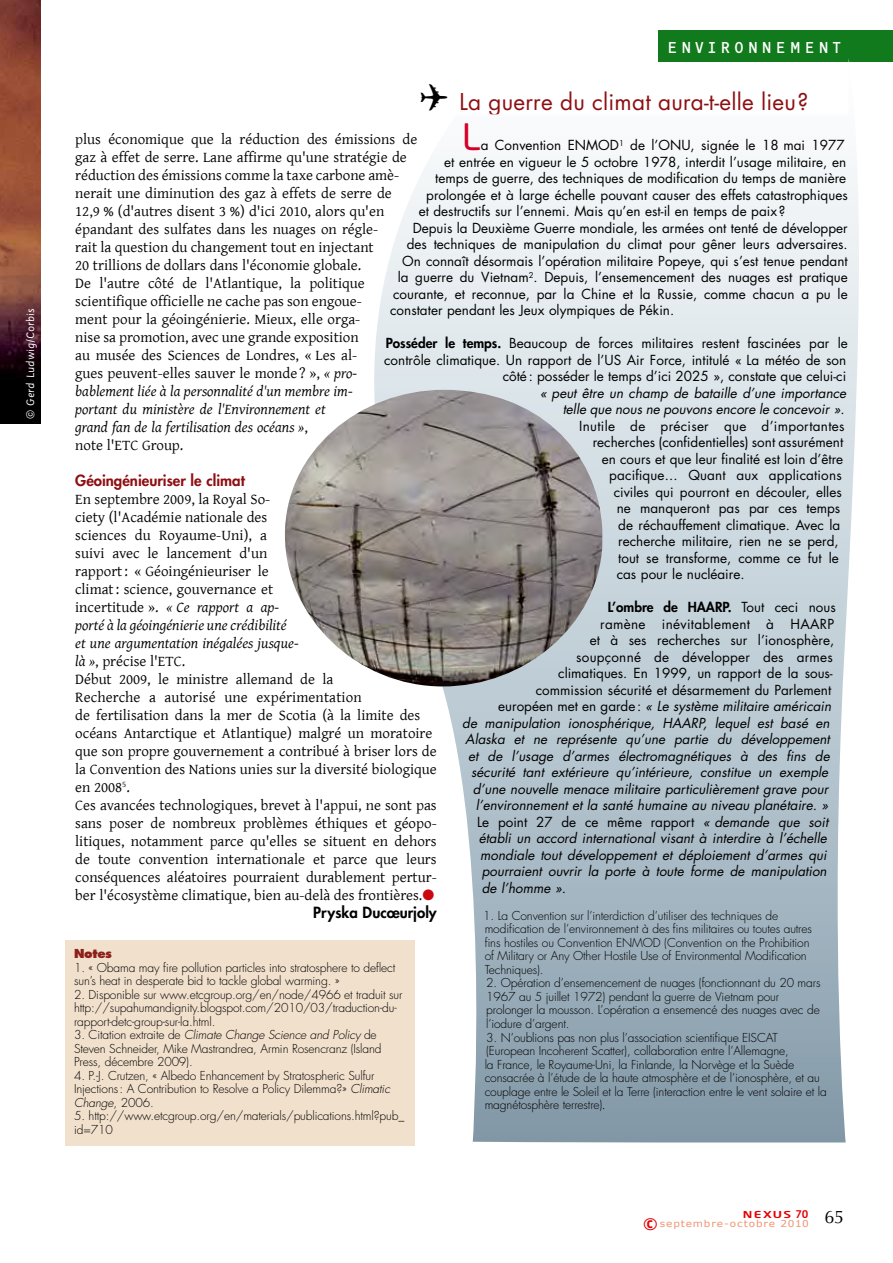
<style>
.page{position:relative;width:893px;height:1263px;background:#fff}
.page>*{position:absolute;margin:0;border:0;box-sizing:border-box;transform-origin:0 0}
.t1{font:36px "Neo Tech Std";color:#d30028}
.t2{font:22.5px "Futura Std";letter-spacing:.01em;color:#8e0f13}
.t3{font:700 18.15px "Neo Sans Std";color:#e60005;scale:1.08 1}
.t4{font:16.5px "OCRF";letter-spacing:.2em;color:#fff}
.t5{font:15px/18px "Gentium";color:#000}
.t6{font:800 15px "Futura Std";color:#8e0f13}
.t7{font:800 15px "Futura Std";color:#000}
.t8{font:13.5px/16.5px "Futura Std";color:#000;text-align:right}
.t9{font:italic 13.5px "Futura Std";color:#000}
.t10{font:13.5px "Futura Std";letter-spacing:.02em;color:#000}
.t11{font:800 13.5px "Futura Std";color:#000}
.t12{font:13.5px "Futura Std";letter-spacing:.025em;color:#000}
.t13{font:300 12px/13.5px "Futura Std";letter-spacing:-.01em;color:#000}
.t14{font:12px "Sassoon Sans Slope Std";letter-spacing:.01em;color:#fff}
.t15{font:800 12px "Futura Std";letter-spacing:-.025em;color:#8d201b}
.t16{font:9.45px "Verdana";letter-spacing:.085em;color:#f09371;scale:1.11 1}
.t17{font:500 9.45px "Neo Sans Std";letter-spacing:.1em;color:#e60005;scale:1.43 1}
.s1{color:#000}
.s2{font-style:italic}
.s3{color:#cb0610}
.s4{font-weight:800}
.s5{font-style:normal}
.s6{font-weight:400}
.s7{font-family:"Sassoon Sans Slope Std";font-weight:400}
.s8{font-size:10.5px}
</style>
<div class="page">
<div style="left:659px;top:31px;width:234px;height:31px;background:#117a1c"></div>
<div style="left:66px;top:940px;width:349px;height:205px;background:#f1e0cc"></div>
<svg style="left:374px;top:58px;width:485px;height:1084px"></svg>
<img style="left:285px;top:390px;width:317px;height:296px">
<img style="left:0;top:0;width:40px;height:423px">
<p class="t14" style="left:24px;top:419px;width:112px;rotate:-90deg">© Gerd Ludwig/Corbis</p>
<p class="t4" style="left:667px;top:37px;width:176px">ENVIRONNEMENT</p>
<h2 class="t2" style="left:420px;top:87px;width:390px"><span class="s1">✈</span> La guerre du climat aura-t-elle lieu?</h2>
<h1 class="t1" style="left:462px;top:115px;width:20px">L</h1>
<p class="t5" style="left:75px;top:129px;width:344px">plus économique que la réduction des émissions de gaz à effet de serre. Lane affirme qu'une stratégie de réduction des émissions comme la taxe carbone amè&shy;nerait une diminution des gaz à effets de serre de 12,9 % (d'autres disent 3 %) d'ici 2010, alors qu'en épandant des sulfates dans les nuages on régle-<br>rait la question du changement tout en injectant<br>20 trillions de dollars dans l'économie globale.<br>De l'autre côté de l'Atlantique, la politique scientifique officielle ne cache pas son engoue-<br>ment pour la géoingénierie. Mieux, elle orga-<br>nise sa promotion, avec une grande exposition<br>au musée des Sciences de Londres, « Les al-<br>gues peuvent-elles sauver le monde ? », <span class="s2">« pro&shy;bablement liée à la personnalité d'un membre im-<br>portant du ministère de l'Environnement et<br>grand fan de la fertilisation des océans »</span>,<br>note l'ETC Group.</p>
<p class="t6" style="left:75px;top:471px;width:171px">Géoingénieuriser le climat</p>
<p class="t5" style="left:75px;top:489px;width:363px">En septembre 2009, la Royal So-<br>ciety (l'Académie nationale des<br>sciences du Royaume-Uni), a<br>suivi avec le lancement d'un<br>rapport: « Géoingénieuriser le<br>climat: science, gouvernance et<br>incertitude ». <span class="s2">« Ce rapport a ap-<br>porté à la géoingénierie une crédibilité<br>et une argumentation inégalées jusque-<br>là »</span>, précise l'ETC.<br>Début 2009, le ministre allemand de la<br>Recherche a autorisé une expérimentation<br>de fertilisation dans la mer de Scotia (à la limite des océans Antarctique et Atlantique) malgré un moratoire que son propre gouvernement a contribué à briser lors de la Convention des Nations unies sur la diversité biologique en 2008<sup>5</sup>.<br>Ces avancées technologiques, brevet à l'appui, ne sont pas sans poser de nombreux problèmes éthiques et géopo&shy;litiques, notamment parce qu'elles se situent en dehors de toute convention internationale et parce que leurs conséquences aléatoires pourraient durablement pertur&shy;ber l'écosystème climatique, bien au-delà des frontières.<span class="s3">●</span></p>
<p class="t7" style="left:313px;top:903px;width:125px">Pryska Ducœurjoly</p>
<p class="t15" style="left:74px;top:946px;width:39px">Notes</p>
<p class="t13" style="left:74px;top:961px;width:323px">1. « Obama may fire pollution particles into stratosphere to deflect sun’s heat in desperate bid to tackle global warming. »</p>
<p class="t13" style="left:74px;top:988px;width:330px">2. Disponible sur www.etcgroup.org/en/node/4966 et traduit sur http://supahumandignity.blogspot.com/2010/03/traduction-du&shy;rapport-detc-group-sur-la.html.</p>
<p class="t13" style="left:74px;top:1028px;width:309px">3. Citation extraite de <span class="s2">Climate Change Science and Policy</span> de<br>Steven Schneider, Mike Mastrandrea, Armin Rosencranz (Island<br>Press, décembre 2009).</p>
<p class="t13" style="left:74px;top:1069px;width:317px">4. P.-J. Crutzen, « Albedo Enhancement by Stratospheric Sulfur<br>Injections: A Contribution to Resolve a Policy Dilemma?» <span class="s2">Climatic<br>Change</span>, 2006.</p>
<p class="t13" style="left:74px;top:1109px;width:332px">5. http://www.etcgroup.org/en/materials/publications.html?pub_ id=710</p>
<p class="t8" style="left:481px;top:137px;width:365px">a Convention ENMOD<sup>1</sup> de l’ONU, signée le 18 mai 1977</p>
<p class="t8" style="left:444px;top:154px;width:403px">et entrée en vigueur le 5 octobre 1978, interdit l’usage militaire, en</p>
<p class="t8" style="left:435px;top:170px;width:413px">temps de guerre, des techniques de modification du temps de manière</p>
<p class="t8" style="left:426px;top:187px;width:423px">prolongée et à large échelle pouvant causer des effets catastrophiques</p>
<p class="t8" style="left:419px;top:203px;width:368px">et destructifs sur l’ennemi. Mais qu’en est-il en temps de paix?</p>
<p class="t8" style="left:413px;top:220px;width:436px">Depuis la Deuxième Guerre mondiale, les armées ont tenté de développer</p>
<p class="t8" style="left:407px;top:236px;width:442px">des techniques de manipulation du climat pour gêner leurs adversaires.</p>
<p class="t8" style="left:402px;top:253px;width:447px">On connaît désormais l’opération militaire Popeye, qui s’est tenue pendant</p>
<p class="t8" style="left:398px;top:269px;width:452px">la guerre du Vietnam<sup>2</sup>. Depuis, l’ensemencement des nuages est pratique</p>
<p class="t8" style="left:393px;top:286px;width:456px">courante, et reconnue, par la Chine et la Russie, comme chacun a pu le</p>
<p class="t8" style="left:390px;top:302px;width:285px">constater pendant les Jeux olympiques de Pékin.</p>
<p class="t8" style="left:384px;top:335px;width:465px"><span class="s4">Posséder le temps.</span> Beaucoup de forces militaires restent fascinées par le contrôle climatique. Un rapport de l’US Air Force, intitulé « La météo de son côté: posséder le temps d’ici 2025 », constate que celui-ci</p>
<p class="t9" style="left:540px;top:384px;width:307px">« peut être un champ de bataille d’une importance</p>
<p class="t9" style="left:563px;top:401px;width:284px">telle que nous ne pouvons encore le concevoir »<span class="s5">.</span></p>
<p class="t10" style="left:579px;top:417px;width:267px">Inutile de préciser que d’importantes</p>
<p class="t8" style="left:593px;top:434px;width:252px">recherches (confidentielles) sont assurément</p>
<p class="t8" style="left:602px;top:451px;width:243px">en cours et que leur finalité est loin d’être</p>
<p class="t8" style="left:609px;top:467px;width:234px">pacifique... Quant aux applications</p>
<p class="t8" style="left:614px;top:484px;width:229px">civiles qui pourront en découler, elles</p>
<p class="t8" style="left:617px;top:500px;width:225px">ne manqueront pas par ces temps</p>
<p class="t8" style="left:618px;top:517px;width:224px">de réchauffement climatique. Avec la</p>
<p class="t8" style="left:618px;top:533px;width:222px">recherche militaire, rien ne se perd,</p>
<p class="t8" style="left:618px;top:550px;width:222px">tout se transforme, comme ce fut le</p>
<p class="t8" style="left:617px;top:566px;width:129px">cas pour le nucléaire.</p>
<p class="t11" style="left:608px;top:599px;width:230px">L’ombre de HAARP. <span class="s6">Tout ceci nous</span></p>
<p class="t12" style="left:600px;top:615px;width:204px">ramène inévitablement à Haarp</p>
<p class="t8" style="left:590px;top:632px;width:246px">et à ses recherches sur l’ionosphère,</p>
<p class="t8" style="left:576px;top:649px;width:258px">soupçonné de développer des armes</p>
<p class="t8" style="left:558px;top:665px;width:276px">climatiques. En 1999, un rapport de la sous-</p>
<p class="t8" style="left:536px;top:682px;width:297px">commission sécurité et désarmement du Parlement</p>
<p class="t9" style="left:498px;top:698px;width:335px"><span class="s5">européen met en garde:</span> « Le système militaire américain</p>
<p class="t9" style="left:462px;top:714px;width:369px">de manipulation ionosphérique, HAARP, lequel est basé en</p>
<p class="t9" style="left:465px;top:731px;width:366px">Alaska et ne représente qu’une partie du développement</p>
<p class="t9" style="left:468px;top:747px;width:363px">et de l’usage d’armes électromagnétiques à des fins de</p>
<p class="t9" style="left:471px;top:764px;width:358px">sécurité tant extérieure qu’intérieure, constitue un exemple</p>
<p class="t9" style="left:473px;top:780px;width:357px">d’une nouvelle menace militaire particulièrement grave pour</p>
<p class="t9" style="left:476px;top:797px;width:354px">l’environnement et la santé humaine au niveau planétaire. »</p>
<p class="t8" style="left:477px;top:814px;width:353px">Le point 27 de ce même rapport <span class="s2">« demande que soit</span></p>
<p class="t9" style="left:479px;top:830px;width:349px">établi un accord international visant à interdire à l’échelle</p>
<p class="t9" style="left:480px;top:846px;width:348px">mondiale tout développement et déploiement d’armes qui</p>
<p class="t9" style="left:482px;top:863px;width:347px">pourraient ouvrir la porte à toute forme de manipulation</p>
<p class="t9" style="left:482px;top:879px;width:86px">de l’homme ».</p>
<p class="t13" style="left:483px;top:909px;width:330px">1. La Convention sur l’interdiction d’utiliser des techniques de modification de l’environnement à des fins militaires ou toutes autres fins hostiles ou Convention ENMOD (Convention on the Prohibition of Military or Any Other Hostile Use of Environmental Modification Techniques).</p>
<p class="t13" style="left:486px;top:977px;width:336px">2. Opération d’ensemencement de nuages (fonctionnant du 20 mars 1967 au 5 juillet 1972) pendant la guerre de Vietnam pour prolonger la mousson. L’opération a ensemencé des nuages avec de l’iodure d’argent.</p>
<p class="t13" style="left:485px;top:1031px;width:344px">3. N’oublions pas non plus l’association scientifique EISCAT (European Incoherent Scatter), collaboration entre l’Allemagne,<br>la France, le Royaume-Uni, la Finlande, la Norvège et la Suède consacrée à l’étude de la haute atmosphère et de l’ionosphère, et au couplage entre le Soleil et la Terre (interaction entre le vent solaire et la magnétosphère terrestre)<span class="s7">.</span></p>
<p class="t17" style="left:743px;top:1208px;width:47px">NEXUS <span class="s8">70</span></p>
<p class="t16" style="left:660px;top:1218px;width:168px">septembre-octobre 2010 <sup>65</sup></p>
<p class="t3" style="left:643px;top:1213px;width:15px">©</p>
</div>
